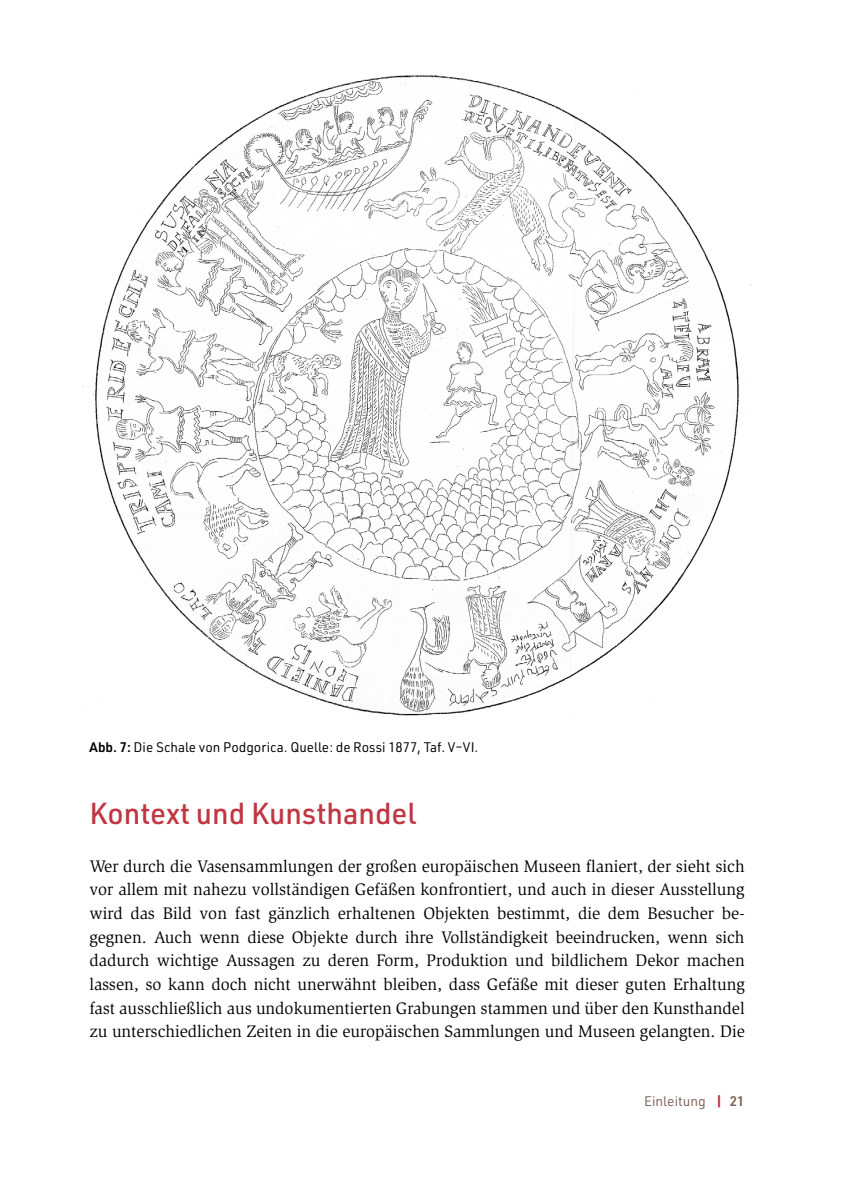
<style>
.page{position:relative;width:844px;height:1191px;background:#fff}
.page>*{position:absolute;margin:0;border:0;box-sizing:border-box;transform-origin:0 0}
.KUP_4__Kapuitelübers{font:500 29.75px "URWDIN";color:#c03743}
.KUP_6__Fließtext{font:17.15px/23.6px "Slimbach Std";color:#000;text-align:justify}
.KUP_7__Bildunterschr{font:13.65px "URWDIN";color:#000}
.t1{font:13.65px "URWDIN";color:#7e645a}
.s1{font-weight:600}
.s2{font-weight:900;color:#c03743}
</style>
<div class="page">
<img style="left:82px;top:75px;width:670px;height:641px">
<p class="KUP_7__Bildunterschr" style="left:89px;top:738px;width:390px"><span class="s1">Abb. 7:</span> Die Schale von Podgorica. Quelle: de Rossi 1877, Taf. V–VI.</p>
<p class="KUP_4__Kapuitelübers" style="left:89px;top:794px;width:328px">Kontext und Kunsthandel</p>
<p class="KUP_6__Fließtext" style="left:89px;top:854px;width:656px">Wer durch die Vasensammlungen der großen europäischen Museen flaniert, der sieht sich vor allem mit nahezu vollständigen Gefäßen konfrontiert, und auch in dieser Ausstellung wird das Bild von fast gänzlich erhaltenen Objekten bestimmt, die dem Besucher be&shy;gegnen. Auch wenn diese Objekte durch ihre Vollständigkeit beeindrucken, wenn sich dadurch wichtige Aussagen zu deren Form, Produktion und bildlichem Dekor machen lassen, so kann doch nicht unerwähnt bleiben, dass Gefäße mit dieser guten Erhaltung fast ausschließlich aus undokumentierten Grabungen stammen und über den Kunsthandel zu unterschiedlichen Zeiten in die europäischen Sammlungen und Museen gelangten. Die</p>
<p class="t1" style="left:644px;top:1092px;width:102px">Einleitung <span class="s2">|</span> <span class="s1">21</span></p>
</div>
